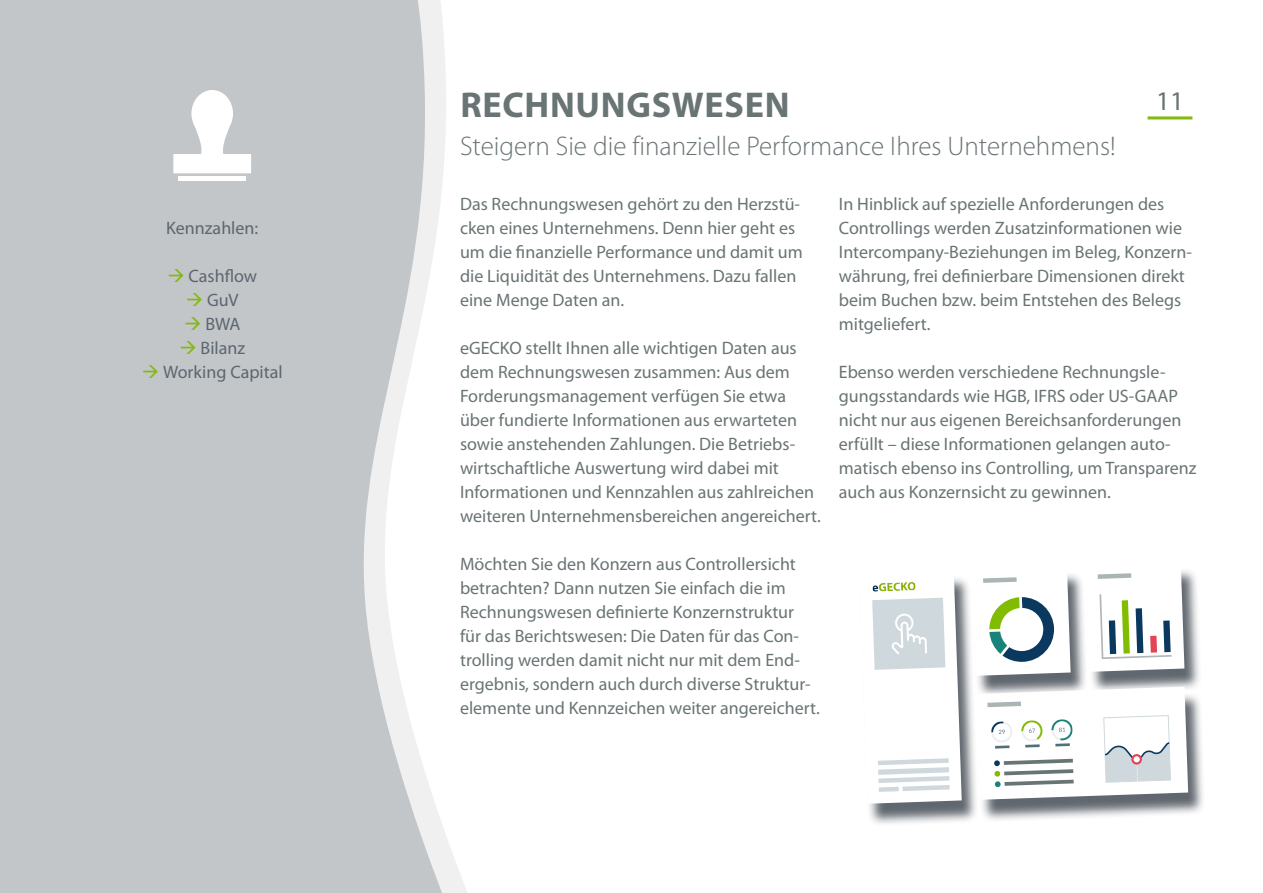
<style>
.page{position:relative;width:1263px;height:893px;background:#fff}
.page>*{position:absolute;margin:0;border:0;box-sizing:border-box;transform-origin:0 0}
.t1{font:700 36px "Myriad Pro";letter-spacing:.02em;color:#697475}
.t2{font:300 27px "Myriad Pro";color:#697475}
.t3{font:27px "Myriad Pro";color:#697475}
.t4{font:18px/24px "Myriad Pro";color:#697475}
.t5{font:18px/24px "Myriad Pro";color:#5c6670;text-align:center}
</style>
<div class="page">
<hr style="left:1147px;top:116px;width:45px;height:3px;background:#83b910">
<svg style="left:0;top:0;width:467px;height:893px;background:#cbcdcf"></svg>
<svg style="left:173px;top:90px;width:78px;height:83px"></svg>
<div style="left:178px;top:176px;width:68px;height:5px;background:#fff"></div>
<svg style="left:869px;top:570px;width:334px;height:254px"></svg>
<svg style="left:169px;top:269px;width:14px;height:13px"></svg>
<svg style="left:187px;top:293px;width:15px;height:13px"></svg>
<svg style="left:186px;top:317px;width:14px;height:13px"></svg>
<svg style="left:181px;top:341px;width:14px;height:13px"></svg>
<svg style="left:143px;top:365px;width:15px;height:13px"></svg>
<p class="t5" style="left:166px;top:216px;width:94px">Kennzahlen:</p>
<p class="t5" style="left:163px;top:264px;width:121px">Cashflow<br>GuV<br>BWA<br>Bilanz<br>Working Capital</p>
<h1 class="t1" style="left:460px;top:81px;width:331px">RECHNUNGSWESEN</h1>
<h2 class="t3" style="left:1156px;top:85px;width:29px">11</h2>
<h2 class="t2" style="left:460px;top:130px;width:657px">Steigern Sie die finanzielle Performance Ihres Unternehmens!</h2>
<p class="t4" style="left:460px;top:192px;width:344px">Das Rechnungswesen gehört zu den Herzstü&shy;cken eines Unternehmens. Denn hier geht es um die finanzielle Performance und damit um die Liquidität des Unternehmens. Dazu fallen eine Menge Daten an.</p>
<p class="t4" style="left:460px;top:336px;width:362px">eGECKO stellt Ihnen alle wichtigen Daten aus dem Rechnungswesen zusammen: Aus dem Forderungsmanagement verfügen Sie etwa über fundierte Informationen aus erwarteten sowie anstehenden Zahlungen. Die Betriebs&shy;wirtschaftliche Auswertung wird dabei mit Informationen und Kennzahlen aus zahlreichen weiteren Unternehmensbereichen angereichert.</p>
<p class="t4" style="left:460px;top:552px;width:361px">Möchten Sie den Konzern aus Controllersicht betrachten? Dann nutzen Sie einfach die im Rechnungswesen definierte Konzernstruktur<br>für das Berichtswesen: Die Daten für das Con&shy;trolling werden damit nicht nur mit dem End&shy;ergebnis, sondern auch durch diverse Struktur&shy;elemente und Kennzeichen weiter angereichert.</p>
<p class="t4" style="left:839px;top:192px;width:354px">In Hinblick auf spezielle Anforderungen des Controllings werden Zusatzinformationen wie Intercompany-Beziehungen im Beleg, Konzern&shy;währung, frei definierbare Dimensionen direkt beim Buchen bzw. beim Entstehen des Belegs mitgeliefert.</p>
<p class="t4" style="left:839px;top:360px;width:359px">Ebenso werden verschiedene Rechnungsle&shy;gungsstandards wie HGB, IFRS oder US-GAAP nicht nur aus eigenen Bereichsanforderungen erfüllt – diese Informationen gelangen auto&shy;matisch ebenso ins Controlling, um Transparenz auch aus Konzernsicht zu gewinnen.</p>
</div>
